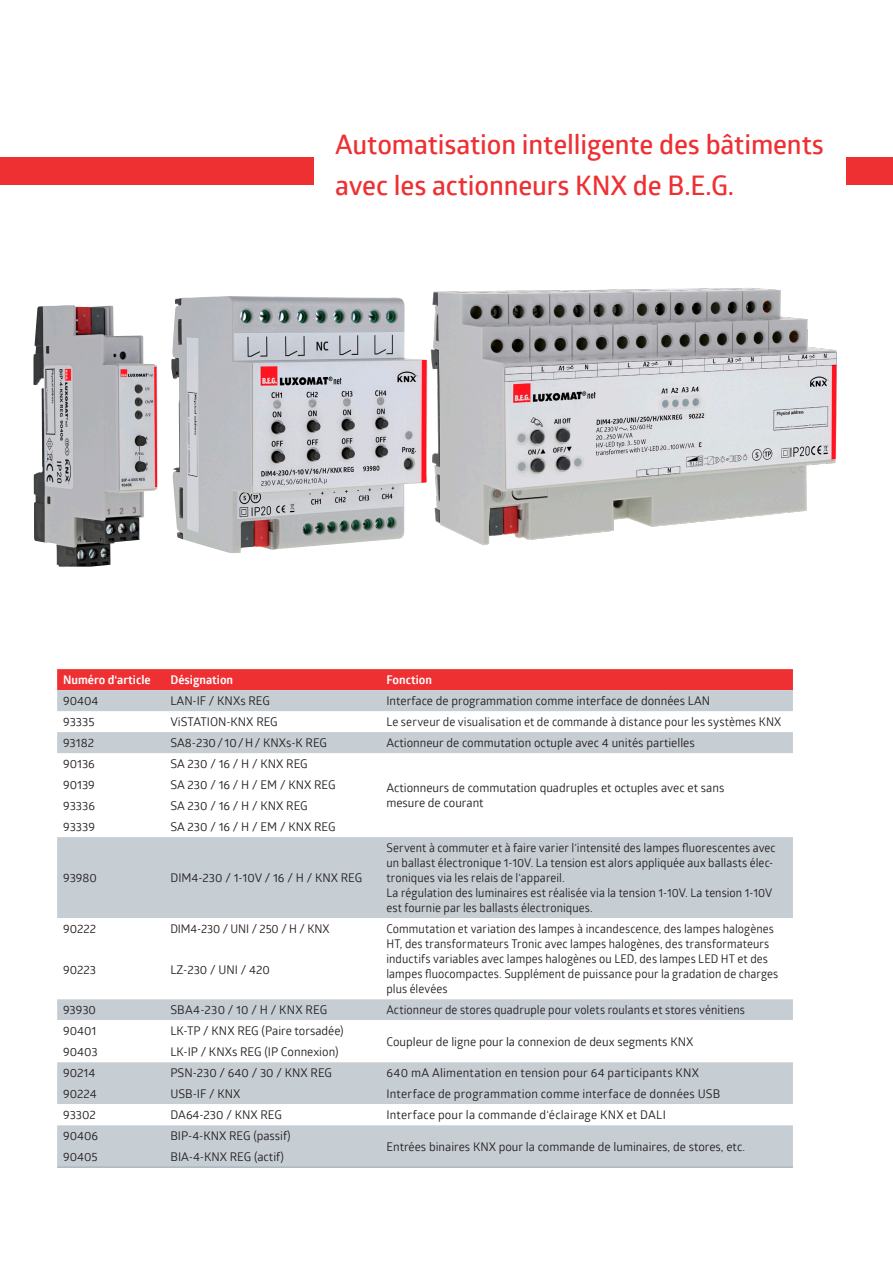
<style>
.page{position:relative;width:893px;height:1263px;background:#fff}
.page>*{position:absolute;margin:0;border:0;box-sizing:border-box;transform-origin:0 0}
.t1{font:600 27px/40.5px "Glober";letter-spacing:-.005em;color:#ee3033}
.t2{font:12px/15px "Glober";letter-spacing:.005em;color:#231f20}
.t3{font:12px/15px "Glober";letter-spacing:.005em;color:#231f20;scale:.96 1}
.t4{font:700 12px "Glober";color:#fff}
</style>
<div class="page">
<div style="left:0;top:157px;width:893px;height:28px;background:#ee3033"></div>
<div style="left:314px;top:89px;width:531px;height:114px;background:#fff"></div>
<img style="left:427px;top:288px;width:410px;height:258px">
<img style="left:171px;top:296px;width:256px;height:257px">
<img style="left:33px;top:305px;width:124px;height:262px">
<div style="left:57px;top:669px;width:736px;height:21px;background:#ee3033"></div>
<svg style="left:57px;top:690px;width:736px;height:477px;fill:#c6ced4"></svg>
<svg style="left:57px;top:918px;width:736px;height:207px"></svg>
<hr style="left:380px;top:1167px;width:413px;height:1px;background:#94a2aa">
<hr style="left:57px;top:1167px;width:107px;height:1px;background:#94a2aa">
<hr style="left:164px;top:1167px;width:216px;height:1px;background:#94a2aa">
<h1 class="t1" style="left:335px;top:123px;width:490px">Automatisation intelligente des bâtiments avec les actionneurs KNX de B.E.G.</h1>
<p class="t4" style="left:63px;top:671px;width:89px">Numéro d‘article</p>
<p class="t4" style="left:170px;top:671px;width:64px">Désignation</p>
<p class="t4" style="left:386px;top:671px;width:47px">Fonction</p>
<p class="t2" style="left:63px;top:693px;width:37px">90404</p>
<p class="t2" style="left:170px;top:693px;width:101px">LAN-IF / KNXs REG</p>
<p class="t2" style="left:386px;top:693px;width:325px">Interface de programmation comme interface de données LAN</p>
<p class="t2" style="left:63px;top:714px;width:33px">93335</p>
<p class="t2" style="left:170px;top:714px;width:109px">ViSTATION-KNX REG</p>
<p class="t2" style="left:386px;top:714px;width:396px">Le serveur de visualisation et de commande à distance pour les systèmes KNX</p>
<p class="t2" style="left:63px;top:735px;width:32px">93182</p>
<p class="t2" style="left:170px;top:735px;width:158px">SA8-230/ 10/H/ KNXs-K REG</p>
<p class="t2" style="left:386px;top:735px;width:310px">Actionneur de commutation octuple avec 4 unités partielles</p>
<p class="t2" style="left:63px;top:756px;width:33px">90136</p>
<p class="t2" style="left:170px;top:756px;width:139px">SA 230 / 16 / H / KNX REG</p>
<p class="t2" style="left:386px;top:780px;width:339px">Actionneurs de commutation quadruples et octuples avec et sans mesure de courant</p>
<p class="t2" style="left:63px;top:777px;width:33px">90139</p>
<p class="t2" style="left:170px;top:777px;width:167px">SA 230 / 16 / H / EM / KNX REG</p>
<p class="t2" style="left:63px;top:798px;width:33px">93336</p>
<p class="t2" style="left:170px;top:798px;width:139px">SA 230 / 16 / H / KNX REG</p>
<p class="t2" style="left:63px;top:819px;width:33px">93339</p>
<p class="t2" style="left:170px;top:819px;width:167px">SA 230 / 16 / H / EM / KNX REG</p>
<p class="t2" style="left:63px;top:870px;width:35px">93980</p>
<p class="t2" style="left:170px;top:870px;width:193px">DIM4-230 / 1-10V / 16 / H / KNX REG</p>
<p class="t3" style="left:386px;top:840px;width:407px">Servent à commuter et à faire varier l‘intensité des lampes fluorescentes avec un ballast électronique 1-10V. La tension est alors appliquée aux ballasts élec&shy;troniques via les relais de l‘appareil.<br>La régulation des luminaires est réalisée via la tension 1-10V. La tension 1-10V est fournie par les ballasts électroniques.</p>
<p class="t2" style="left:63px;top:921px;width:35px">90222</p>
<p class="t2" style="left:170px;top:921px;width:161px">DIM4-230 / UNI / 250 / H / KNX</p>
<p class="t3" style="left:386px;top:921px;width:410px">Commutation et variation des lampes à incandescence, des lampes halogènes HT, des transformateurs Tronic avec lampes halogènes, des transformateurs inductifs variables avec lampes halogènes ou LED, des lampes LED HT et des lampes fluocompactes. Supplément de puissance pour la gradation de charges plus élevées</p>
<p class="t2" style="left:63px;top:961px;width:34px">90223</p>
<p class="t2" style="left:170px;top:961px;width:101px">LZ-230 / UNI / 420</p>
<p class="t2" style="left:63px;top:1002px;width:34px">93930</p>
<p class="t2" style="left:170px;top:1002px;width:159px">SBA4-230 / 10 / H / KNX REG</p>
<p class="t3" style="left:386px;top:1002px;width:375px">Actionneur de stores quadruple pour volets roulants et stores vénitiens</p>
<p class="t2" style="left:63px;top:1023px;width:35px">90401</p>
<p class="t2" style="left:170px;top:1023px;width:175px">LK-TP / KNX REG (Paire torsadée)</p>
<p class="t2" style="left:386px;top:1033px;width:309px">Coupleur de ligne pour la connexion de deux segments KNX</p>
<p class="t2" style="left:63px;top:1044px;width:36px">90403</p>
<p class="t2" style="left:170px;top:1044px;width:170px">LK-IP / KNXs REG (IP Connexion)</p>
<p class="t2" style="left:63px;top:1065px;width:34px">90214</p>
<p class="t2" style="left:170px;top:1065px;width:163px">PSN-230 / 640 / 30 / KNX REG</p>
<p class="t2" style="left:386px;top:1065px;width:314px">640 mA Alimentation en tension pour 64 participants KNX</p>
<p class="t2" style="left:63px;top:1086px;width:35px">90224</p>
<p class="t2" style="left:170px;top:1086px;width:72px">USB-IF / KNX</p>
<p class="t2" style="left:386px;top:1086px;width:335px">Interface de programmation comme interface de données USB</p>
<p class="t2" style="left:63px;top:1107px;width:34px">93302</p>
<p class="t2" style="left:170px;top:1107px;width:113px">DA64-230 / KNX REG</p>
<p class="t2" style="left:386px;top:1107px;width:281px">Interface pour la commande d‘éclairage KNX et DALI</p>
<p class="t2" style="left:63px;top:1128px;width:36px">90406</p>
<p class="t2" style="left:170px;top:1128px;width:122px">BIP-4-KNX REG (passif)</p>
<p class="t2" style="left:386px;top:1138px;width:360px">Entrées binaires KNX pour la commande de luminaires, de stores, etc.</p>
<p class="t2" style="left:63px;top:1149px;width:36px">90405</p>
<p class="t2" style="left:170px;top:1149px;width:115px">BIA-4-KNX REG (actif)</p>
</div>
